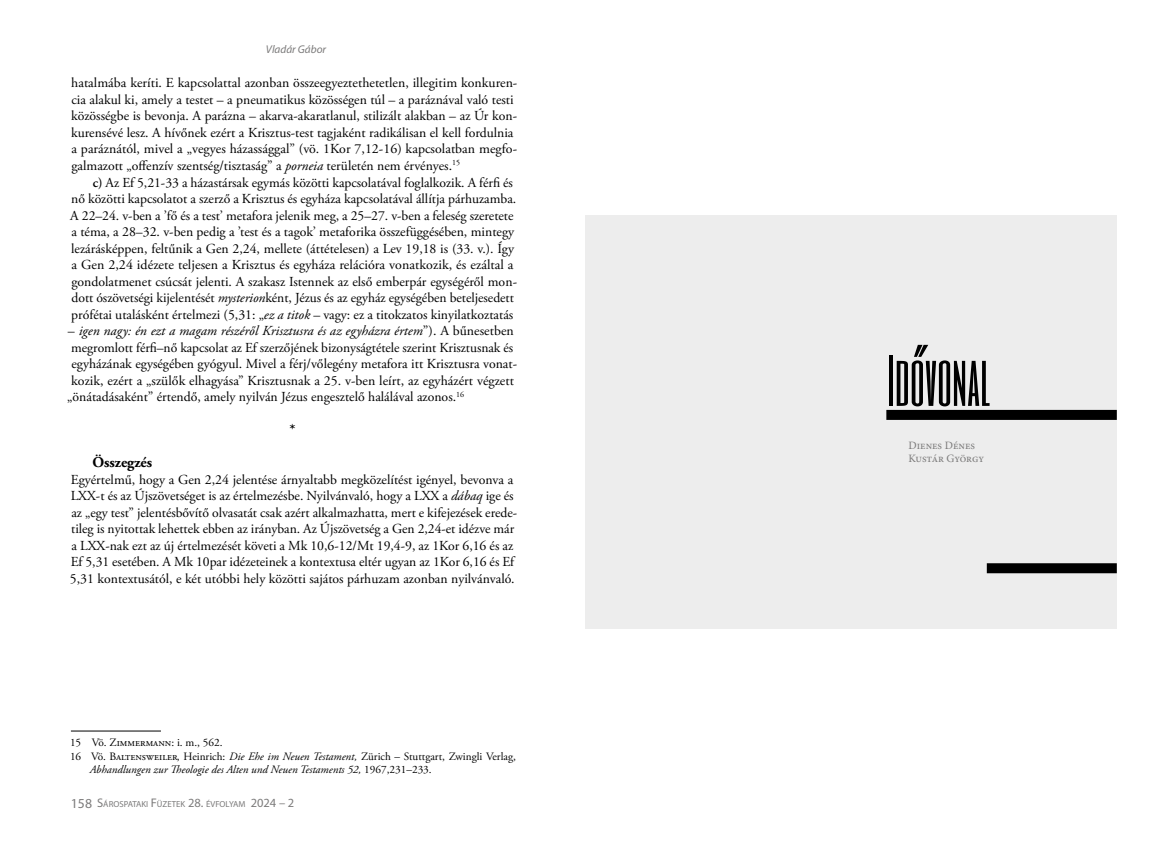
<style>
.page{position:relative;width:1170px;height:844px;background:#fff}
.page>*{position:absolute;margin:0;border:0;box-sizing:border-box;transform-origin:0 0}
.t1{font:60px "Six Caps";color:#000}
.t2{font:700 15px "Adobe Garamond Pro";color:#000}
.t3{font:13.75px/16.5px "Adobe Garamond Pro";color:#000}
.t4{font:13.75px/16.5px "Adobe Garamond Pro";letter-spacing:-.02em;color:#000}
.t5{font:italic 13.75px "Adobe Garamond Pro";color:#000}
.t6{font:11.25px "Adobe Garamond Pro";color:#000}
.t7{font:italic 11.25px "Adobe Garamond Pro";color:#000}
.t8{font:11.25px/13.5px "Minion Pro";color:#7c7b7b}
.t9{font:italic 11.25px "Myriad Pro";color:#7c7b7b}
.t10{font:8.75px "Myriad Pro";color:#7c7b7b}
.s1{font-style:italic}
.s2{font-weight:600}
.s3{font-style:normal}
.s4{font-size:13.75px}
.s5{font-size:12.5px}
</style>
<div class="page">
<div style="left:585px;top:215px;width:531px;height:413px;background:#ededed"></div>
<div style="left:886px;top:410px;width:230px;height:10px;background:#000"></div>
<div style="left:986px;top:563px;width:130px;height:10px;background:#000"></div>
<hr style="left:71px;top:730px;width:90px;height:1px;background:#000">
<p class="t9" style="left:266px;top:42px;width:62px">Vladár Gábor</p>
<p class="t4" style="left:71px;top:75px;width:447px">hatalmába keríti. E kapcsolattal azonban összeegyeztethetetlen, illegitim konkuren&shy;cia alakul ki, amely a testet – a pneumatikus közösségen túl – a paráznával való testi közösségbe is bevonja. A parázna – akarva-akaratlanul, stilizált alakban – az Úr kon&shy;kurensévé lesz. A hívőnek ezért a Krisztus-test tagjaként radikálisan el kell fordulnia a paráznától, mivel a „vegyes házassággal” (vö. 1Kor 7,12-16) kapcsolatban megfo&shy;galmazott „offenzív szentség/tisztaság” a <span class="s1">porneia</span> területén nem érvényes.<sup>15</sup></p>
<p class="t3" style="left:70px;top:174px;width:448px;text-indent:23px"><span class="s2">c)</span> Az Ef 5,21-33 a házastársak egymás közötti kapcsolatával foglalkozik. A férfi és nő közötti kapcsolatot a szerző a Krisztus és egyháza kapcsolatával állítja párhuzamba.<br>A 22–24. v-ben a ’fő és a test’ metafora jelenik meg, a 25–27. v-ben a feleség szeretete a téma, a 28–32. v-ben pedig a ’test és a tagok’ metaforika összefüggésében, mintegy lezárásképpen, feltűnik a Gen 2,24, mellete (áttételesen) a Lev 19,18 is (33. v.). Így a Gen 2,24 idézete teljesen a Krisztus és egyháza relációra vonatkozik, és ezáltal a gondolatmenet csúcsát jelenti. A szakasz Istennek az első emberpár egységéről mon&shy;dott ószövetségi kijelentését <span class="s1">mysterion</span>ként, Jézus és az egyház egységében beteljesedett prófétai utalásként értelmezi (5,31: „<span class="s1">ez a titok</span> – vagy: ez a titokzatos kinyilatkoztatás</p>
<p class="t5" style="left:68px;top:322px;width:447px"><span class="s3">–</span> igen nagy: én ezt a magam részéről Krisztusra és az egyházra értem<span class="s3">”). A bűnesetben</span></p>
<p class="t3" style="left:71px;top:339px;width:443px">megromlott férfi–nő kapcsolat az Ef szerzőjének bizonyságtétele szerint Krisztusnak és</p>
<p class="t3" style="left:71px;top:356px;width:447px">egyházának egységében gyógyul. Mivel a férj/vőlegény metafora itt Krisztusra vonat-</p>
<p class="t3" style="left:71px;top:372px;width:444px">kozik, ezért a „szülők elhagyása” Krisztusnak a 25. v-ben leírt, az egyházért végzett</p>
<p class="t3" style="left:67px;top:389px;width:398px">„önátadásaként” értendő, amely nyilván Jézus engesztelő halálával azonos.<sup>16</sup></p>
<p class="t2" style="left:289px;top:420px;width:8px">*</p>
<p class="t2" style="left:92px;top:453px;width:61px">Összegzés</p>
<p class="t3" style="left:70px;top:471px;width:448px">Egyértelmű, hogy a Gen 2,24 jelentése árnyaltabb megközelítést igényel, bevonva a LXX-t és az Újszövetséget is az értelmezésbe. Nyilvánvaló, hogy a LXX a <span class="s1">dábaq</span> ige és az „egy test” jelentésbővítő olvasatát csak azért alkalmazhatta, mert e kifejezések erede&shy;tileg is nyitottak lehettek ebben az irányban. Az Újszövetség a Gen 2,24-et idézve már a LXX-nak ezt az új értelmezését követi a Mk 10,6-12/Mt 19,4-9, az 1Kor 6,16 és az Ef 5,31 esetében. A Mk 10par idézeteinek a kontextusa eltér ugyan az 1Kor 6,16 és Ef 5,31 kontextusától, e két utóbbi hely közötti sajátos párhuzam azonban nyilvánvaló.</p>
<p class="t6" style="left:70px;top:735px;width:154px">15 Vö. Zimmermann: i. m., 562.</p>
<p class="t6" style="left:70px;top:749px;width:447px">16 Vö. Baltensweiler, Heinrich: <span class="s1">Die Ehe im Neuen Testament,</span> Zürich – Stuttgart, Zwingli Verlag,</p>
<p class="t7" style="left:90px;top:762px;width:343px">Abhandlungen zur Theologie des Alten und Neuen Testaments 52, <span class="s3">1967,231–233.</span></p>
<p class="t10" style="left:71px;top:798px;width:225px"><span class="s4">158</span> <span class="s5">S</span>ÁROSPATAKI <span class="s5">F</span>ÜZETEK <span class="s5">28.</span> ÉVFOLYAM <span class="s5">2024</span> <span class="s5">–</span> <span class="s5">2</span></p>
<h1 class="t1" style="left:886px;top:339px;width:105px">Idővonal</h1>
<p class="t8" style="left:908px;top:438px;width:77px">Dienes Dénes<br>Kustár György</p>
</div>
